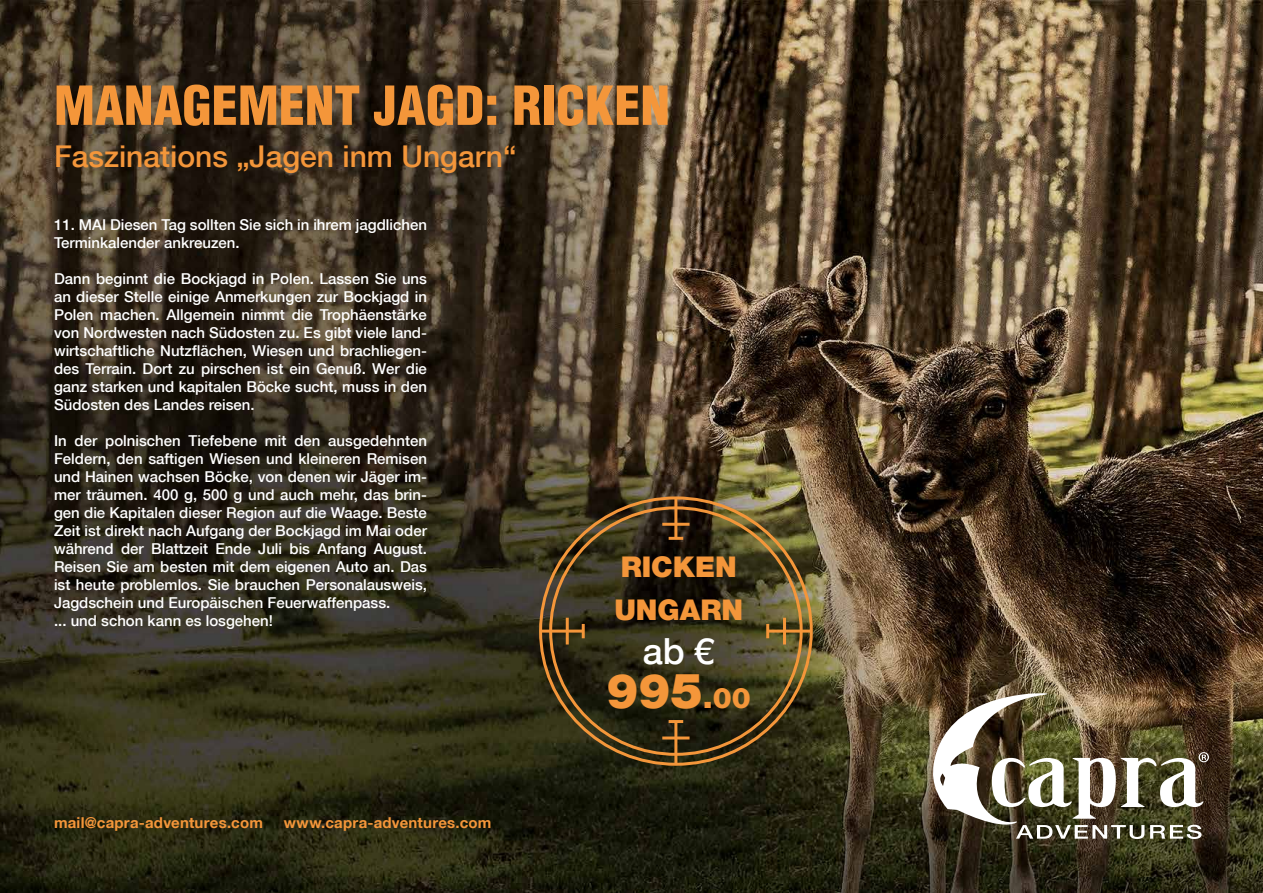
<style>
.page{position:relative;width:1263px;height:893px;background:#fff}
.page>*{position:absolute;margin:0;border:0;box-sizing:border-box;transform-origin:0 0}
.t1{font:900 condensed 52.5px "Helvetica LT Std";color:#f4963a}
.t2{font:900 48px "Helvetica Neue LT Std";color:#f4963a}
.t3{font:500 36px "Helvetica Neue LT Std";color:#fff}
.t4{font:500 30px "Helvetica Neue LT Std";color:#f4963a}
.t5{font:900 28.5px/43.2px "Helvetica Neue LT Std";color:#f4963a}
.t6{font:500 15px/18px "Helvetica Neue LT Std";color:#fff}
.t7{font:700 15px "Helvetica Neue LT Std";letter-spacing:.015em;color:#f4963a}
.s1{font-size:30px}
.s2{font-size:28.5px}
</style>
<div class="page">
<img style="left:0;top:0;width:1263px;height:893px">
<img style="left:930px;top:693px;width:279px;height:146px">
<hr style="left:674px;top:499px;width:3px;height:40px;background:#f4963a">
<hr style="left:662px;top:523px;width:27px;height:3px;background:#f4963a">
<hr style="left:669px;top:537px;width:14px;height:3px;background:#f4963a">
<hr style="left:674px;top:722px;width:3px;height:41px;background:#f4963a">
<hr style="left:662px;top:736px;width:27px;height:3px;background:#f4963a">
<hr style="left:669px;top:720px;width:14px;height:3px;background:#f4963a">
<hr style="left:768px;top:630px;width:43px;height:3px;background:#f4963a">
<hr style="left:783px;top:618px;width:3px;height:26px;background:#f4963a">
<hr style="left:766px;top:624px;width:3px;height:14px;background:#f4963a">
<hr style="left:541px;top:630px;width:42px;height:3px;background:#f4963a">
<hr style="left:566px;top:618px;width:3px;height:26px;background:#f4963a">
<hr style="left:582px;top:624px;width:3px;height:14px;background:#f4963a">
<h1 class="t1" style="left:54px;top:72px;width:617px">MANAGEMENT JAGD: RICKEN</h1>
<h3 class="t4" style="left:54px;top:138px;width:464px">Faszinations „Jagen inm Ungarn“</h3>
<p class="t6" style="left:54px;top:215px;width:374px">11. MAI Diesen Tag sollten Sie sich in ihrem jagdlichen<br>Terminkalender ankreuzen.</p>
<p class="t6" style="left:54px;top:269px;width:374px;text-align:justify">Dann beginnt die Bockjagd in Polen. Lassen Sie uns an dieser Stelle einige Anmerkungen zur Bockjagd in Polen machen. Allgemein nimmt die Trophäenstärke von Nordwesten nach Südosten zu. Es gibt viele land&shy;wirtschaftliche Nutzflächen, Wiesen und brachliegen&shy;des Terrain. Dort zu pirschen ist ein Genuß. Wer die ganz starken und kapitalen Böcke sucht, muss in den Südosten des Landes reisen.</p>
<p class="t6" style="left:54px;top:431px;width:374px">In der polnischen Tiefebene mit den ausgedehnten Feldern, den saftigen Wiesen und kleineren Remisen und Hainen wachsen Böcke, von denen wir Jäger im&shy;mer träumen. 400 g, 500 g und auch mehr, das brin&shy;gen die Kapitalen dieser Region auf die Waage. Beste Zeit ist direkt nach Aufgang der Bockjagd im Mai oder während der Blattzeit Ende Juli bis Anfang August.<br>Reisen Sie am besten mit dem eigenen Auto an. Das ist heute problemlos. Sie brauchen Personalausweis, Jagdschein und Europäischen Feuerwaffenpass.<br>... und schon kann es losgehen!</p>
<p class="t7" style="left:54px;top:813px;width:210px">mail@capra-adventures.com</p>
<p class="t7" style="left:284px;top:813px;width:209px">www.capra-adventures.com</p>
<h3 class="t5" style="left:614px;top:545px;width:130px">RICKEN<br>UNGARN</h3>
<h3 class="t3" style="left:643px;top:629px;width:74px">ab €</h3>
<h2 class="t2" style="left:606px;top:662px;width:146px">995<span class="s1">.</span><span class="s2">00</span></h2>
</div>
